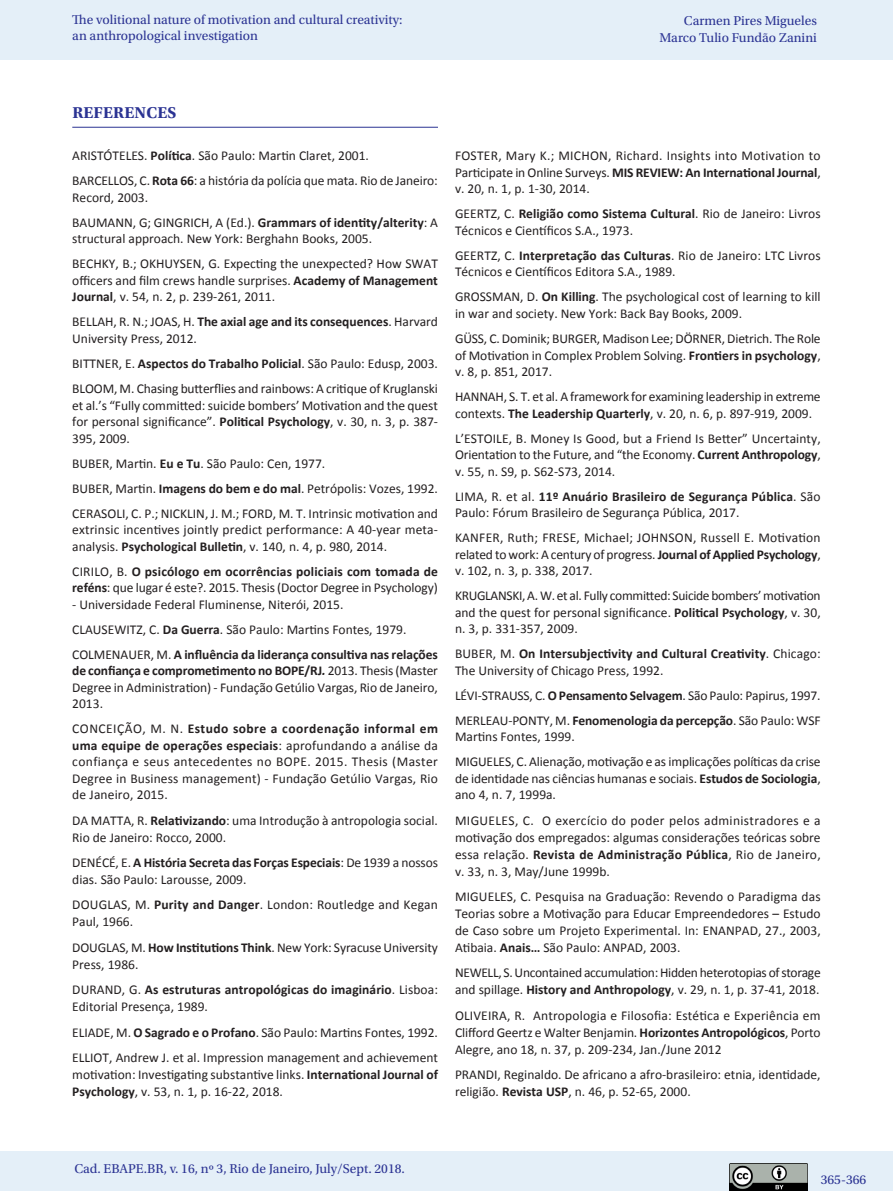
<style>
.page{position:relative;width:893px;height:1191px;background:#fff}
.page>*{position:absolute;margin:0;border:0;box-sizing:border-box;transform-origin:0 0}
._07_1_sub_1{font:700 16.5px "Utopia Std";letter-spacing:.01em;color:#2b3393}
.Referencias{font:13.5px/16.5px "Calibri";color:#231f20}
.t1{font:13.5px/16.5px "Utopia Std";color:#2b3393}
.Referencias-2{font:13.5px/17px "Calibri";letter-spacing:-.025em;color:#231f20}
.s1{font-weight:700}
.s2{font-weight:700;font-style:italic}
</style>
<div class="page">
<div style="left:0;top:1151px;width:893px;height:40px;background:#e4eff8"></div>
<img style="left:730px;top:1163px;width:77px;height:27px">
<div style="left:0;top:0;width:893px;height:60px;background:#e4eff8"></div>
<hr style="left:72px;top:127px;width:366px;height:1px;background:#2b3393">
<p class="t1" style="left:72px;top:11px;width:332px">The volitional nature of motivation and cultural creativity: an anthropological investigation</p>
<p class="t1" style="left:659px;top:13px;width:159px;text-align:right">Carmen Pires Migueles<br>Marco Tulio Fundão Zanini</p>
<p class="_07_1_sub_1" style="left:72px;top:103px;width:106px">REFERENCES</p>
<p class="Referencias" style="left:72px;top:148px;width:298px">ARISTÓTELES. <span class="s1">Política</span>. São Paulo: Martin Claret, 2001.</p>
<p class="Referencias" style="left:72px;top:173px;width:367px">BARCELLOS, C. <span class="s1">Rota 66</span>: a história da polícia que mata. Rio de Janeiro:<br>Record, 2003.</p>
<p class="Referencias" style="left:72px;top:214px;width:367px">BAUMANN, G; GINGRICH, A (Ed.). <span class="s1">Grammars of identity/alterity</span>: A structural approach. New York: Berghahn Books, 2005.</p>
<p class="Referencias" style="left:72px;top:256px;width:367px;text-align:justify">BECHKY, B.; OKHUYSEN, G. Expecting the unexpected? How SWAT officers and film crews handle surprises. <span class="s1">Academy of Management Journal</span>, v. 54, n. 2, p. 239-261, 2011.</p>
<p class="Referencias" style="left:72px;top:314px;width:367px">BELLAH, R. N.; JOAS, H. <span class="s1">The axial age and its consequences</span>. Harvard<br>University Press, 2012.</p>
<p class="Referencias" style="left:72px;top:355px;width:367px">BITTNER, E. <span class="s1">Aspectos do Trabalho Policial</span>. São Paulo: Edusp, 2003.</p>
<p class="Referencias" style="left:72px;top:380px;width:367px;text-align:justify">BLOOM, M. Chasing butterflies and rainbows: A critique of Kruglanski et al.’s “Fully committed: suicide bombers’ Motivation and the quest for personal significance”. <span class="s1">Political Psychology</span>, v. 30, n. 3, p. 387- 395, 2009.</p>
<p class="Referencias" style="left:72px;top:455px;width:255px">BUBER, Martin. <span class="s1">Eu e Tu</span>. São Paulo: Cen, 1977.</p>
<p class="Referencias" style="left:72px;top:480px;width:367px">BUBER, Martin. <span class="s1">Imagens do bem e do mal</span>. Petrópolis: Vozes, 1992.</p>
<p class="Referencias" style="left:72px;top:505px;width:367px;text-align:justify">CERASOLI, C. P.; NICKLIN, J. M.; FORD, M. T. Intrinsic motivation and extrinsic incentives jointly predict performance: A 40-year meta&shy;analysis. <span class="s1">Psychological Bulletin</span>, v. 140, n. 4, p. 980, 2014.</p>
<p class="Referencias" style="left:72px;top:563px;width:367px">CIRILO, B. <span class="s1">O psicólogo em ocorrências policiais com tomada de reféns</span>: que lugar é este?. 2015. Thesis (Doctor Degree in Psychology)</p>
<p class="Referencias" style="left:72px;top:596px;width:273px">- Universidade Federal Fluminense, Niterói, 2015.</p>
<p class="Referencias" style="left:72px;top:621px;width:336px">CLAUSEWITZ, C. <span class="s1">Da Guerra</span>. São Paulo: Martins Fontes, 1979.</p>
<p class="Referencias" style="left:72px;top:646px;width:367px;text-align:justify">COLMENAUER, M. <span class="s1">A influência da liderança consultiva nas relações de confiança e comprometimento no BOPE/RJ</span><span class="s2">.</span> 2013. Thesis (Master Degree in Administration) - Fundação Getúlio Vargas, Rio de Janeiro, 2013.</p>
<p class="Referencias" style="left:72px;top:720px;width:367px;text-align:justify">CONCEIÇÃO, M. N. <span class="s1">Estudo sobre a coordenação informal em uma equipe de operações especiais</span>: aprofundando a análise da confiança e seus antecedentes no BOPE. 2015. Thesis (Master Degree in Business management) - Fundação Getúlio Vargas, Rio de Janeiro, 2015.</p>
<p class="Referencias" style="left:72px;top:811px;width:367px;line-height:17px">DA MATTA, R. <span class="s1">Relativizando</span>: uma Introdução à antropologia social.<br>Rio de Janeiro: Rocco, 2000.</p>
<p class="Referencias" style="left:72px;top:854px;width:367px;line-height:17px">DENÉCÉ, E. <span class="s1">A História Secreta das Forças Especiais</span>: De 1939 a nossos dias. São Paulo: Larousse, 2009.</p>
<p class="Referencias" style="left:72px;top:896px;width:367px;line-height:17px">DOUGLAS, M. <span class="s1">Purity and Danger</span>. London: Routledge and Kegan<br>Paul, 1966.</p>
<p class="Referencias" style="left:72px;top:939px;width:367px;line-height:17px">DOUGLAS, M. <span class="s1">How Institutions Think</span>. New York: Syracuse University<br>Press, 1986.</p>
<p class="Referencias" style="left:72px;top:981px;width:367px;line-height:17px">DURAND, G. <span class="s1">As estruturas antropológicas do imaginário</span>. Lisboa:<br>Editorial Presença, 1989.</p>
<p class="Referencias" style="left:72px;top:1024px;width:367px">ELIADE, M. <span class="s1">O Sagrado e o Profano</span>. São Paulo: Martins Fontes, 1992.</p>
<p class="Referencias" style="left:72px;top:1049px;width:367px;line-height:17px;text-align:justify">ELLIOT, Andrew J. et al. Impression management and achievement motivation: Investigating substantive links. <span class="s1">International Journal of Psychology</span>, v. 53, n. 1, p. 16-22, 2018.</p>
<p class="Referencias" style="left:455px;top:148px;width:367px;text-align:justify">FOSTER, Mary K.; MICHON, Richard. Insights into Motivation to Participate in Online Surveys. <span class="s1">MIS REVIEW: An International Journal</span>, v. 20, n. 1, p. 1-30, 2014.</p>
<p class="Referencias" style="left:455px;top:206px;width:367px">GEERTZ, C. <span class="s1">Religião como Sistema Cultural</span>. Rio de Janeiro: Livros<br>Técnicos e Científicos S.A., 1973.</p>
<p class="Referencias" style="left:455px;top:247px;width:367px">GEERTZ, C. <span class="s1">Interpretação das Culturas</span>. Rio de Janeiro: LTC Livros<br>Técnicos e Científicos Editora S.A., 1989.</p>
<p class="Referencias" style="left:455px;top:289px;width:367px">GROSSMAN, D. <span class="s1">On Killing</span>. The psychological cost of learning to kill in war and society. New York: Back Bay Books, 2009.</p>
<p class="Referencias" style="left:455px;top:330px;width:367px;text-align:justify">GÜSS, C. Dominik; BURGER, Madison Lee; DÖRNER, Dietrich. The Role of Motivation in Complex Problem Solving. <span class="s1">Frontiers in psychology</span>, v. 8, p. 851, 2017.</p>
<p class="Referencias" style="left:455px;top:388px;width:367px">HANNAH, S. T. et al. A framework for examining leadership in extreme contexts. <span class="s1">The Leadership Quarterly</span>, v. 20, n. 6, p. 897-919, 2009.</p>
<p class="Referencias" style="left:455px;top:430px;width:367px;text-align:justify">L’ESTOILE, B. Money Is Good, but a Friend Is Better” Uncertainty, Orientation to the Future, and “the Economy. <span class="s1">Current Anthropology</span>, v. 55, n. S9, p. S62-S73, 2014.</p>
<p class="Referencias" style="left:455px;top:488px;width:367px">LIMA, R. et al. <span class="s1">11º Anuário Brasileiro de Segurança Pública</span>. São<br>Paulo: Fórum Brasileiro de Segurança Pública, 2017.</p>
<p class="Referencias" style="left:455px;top:529px;width:367px;text-align:justify">KANFER, Ruth; FRESE, Michael; JOHNSON, Russell E. Motivation related to work: A century of progress. <span class="s1">Journal of Applied Psychology</span>, v. 102, n. 3, p. 338, 2017.</p>
<p class="Referencias" style="left:455px;top:587px;width:367px;text-align:justify">KRUGLANSKI, A. W. et al. Fully committed: Suicide bombers’ motivation and the quest for personal significance. <span class="s1">Political Psychology</span>, v. 30, n. 3, p. 331-357, 2009.</p>
<p class="Referencias" style="left:455px;top:645px;width:367px">BUBER, M. <span class="s1">On Intersubjectivity and Cultural Creativity</span>. Chicago:<br>The University of Chicago Press, 1992.</p>
<p class="Referencias" style="left:455px;top:687px;width:367px">LÉVI-STRAUSS, C. <span class="s1">O Pensamento Selvagem</span>. São Paulo: Papirus, 1997.</p>
<p class="Referencias" style="left:455px;top:712px;width:367px">MERLEAU-PONTY, M. <span class="s1">Fenomenologia da percepção</span>. São Paulo: WSF<br>Martins Fontes, 1999.</p>
<p class="Referencias" style="left:455px;top:753px;width:367px;text-align:justify">MIGUELES, C. Alienação, motivação e as implicações políticas da crise de identidade nas ciências humanas e sociais. <span class="s1">Estudos de Sociologia</span>, ano 4, n. 7, 1999a.</p>
<p class="Referencias" style="left:455px;top:811px;width:367px;line-height:17px;text-align:justify">MIGUELES, C. O exercício do poder pelos administradores e a motivação dos empregados: algumas considerações teóricas sobre essa relação. <span class="s1">Revista de Administração Pública</span>, Rio de Janeiro, v. 33, n. 3, May/June 1999b.</p>
<p class="Referencias" style="left:455px;top:888px;width:367px;line-height:17px;text-align:justify">MIGUELES, C. Pesquisa na Graduação: Revendo o Paradigma das Teorias sobre a Motivação para Educar Empreendedores – Estudo de Caso sobre um Projeto Experimental. In: ENANPAD, 27., 2003, Atibaia. <span class="s1">Anais…</span> São Paulo: ANPAD, 2003.</p>
<p class="Referencias-2" style="left:455px;top:964px;width:367px">NEWELL, S. Uncontained accumulation: Hidden heterotopias of storage and spillage. <span class="s1">History and Anthropology</span>, v. 29, n. 1, p. 37-41, 2018.</p>
<p class="Referencias" style="left:455px;top:1006px;width:367px;line-height:17px;text-align:justify">OLIVEIRA, R. Antropologia e Filosofia: Estética e Experiência em Clifford Geertz e Walter Benjamin. <span class="s1">Horizontes Antropológicos</span>, Porto Alegre, ano 18, n. 37, p. 209-234, Jan./June 2012</p>
<p class="Referencias" style="left:455px;top:1066px;width:367px;line-height:17px">PRANDI, Reginaldo. De africano a afro-brasileiro: etnia, identidade, religião. <span class="s1">Revista USP</span>, n. 46, p. 52-65, 2000.</p>
<p class="t1" style="left:74px;top:1160px;width:332px">Cad. EBAPE.BR, v. 16, nº 3, Rio de Janeiro, July/Sept. 2018.</p>
<p class="t1" style="left:821px;top:1171px;width:47px">365-366</p>
</div>
